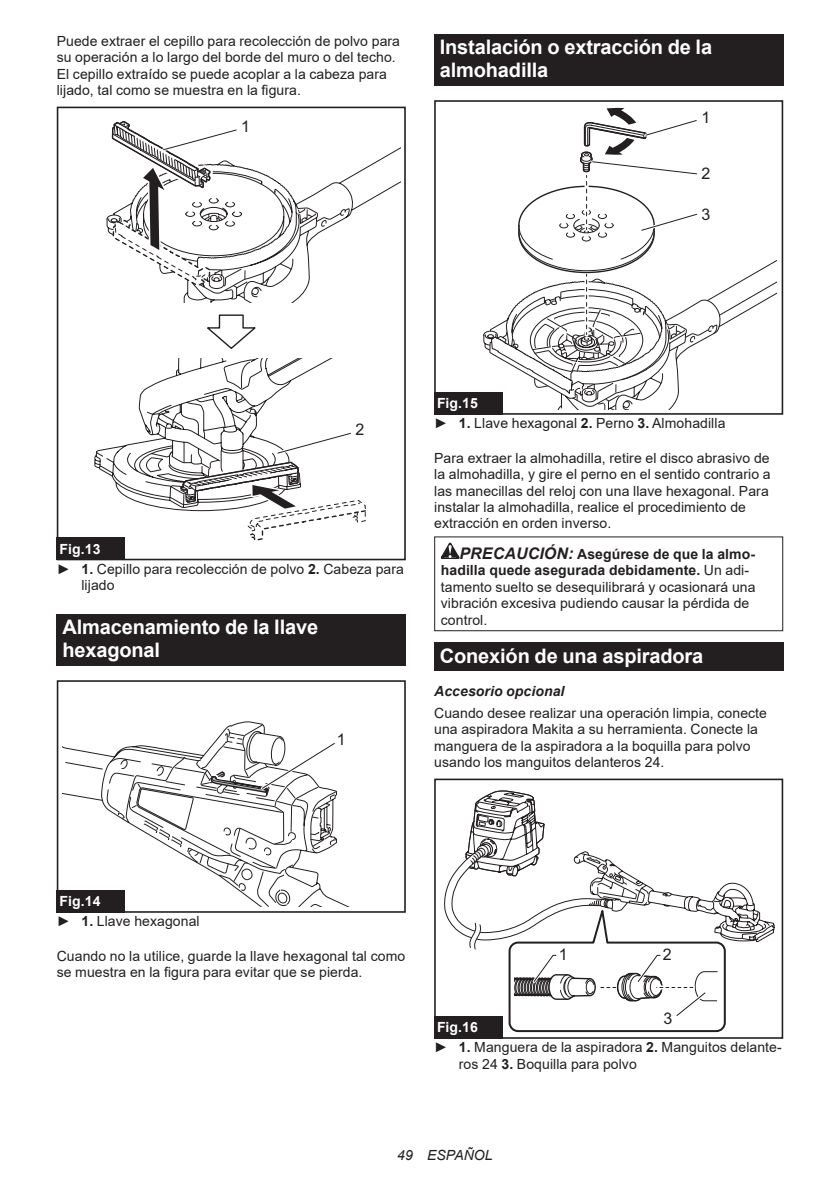
<style>
.page{position:relative;width:840px;height:1191px;background:#fff}
.page>*{position:absolute;margin:0;border:0;box-sizing:border-box;transform-origin:0 0}
.t1{font:700 20px/23.4px "Arial";letter-spacing:-.01em;color:#fff}
.t2{font:16px "Arial";color:#231f20}
.t3{font:14px/16.4px "Arial";letter-spacing:.005em;color:#231f20}
.t4{font:italic 700 14px "Arial";letter-spacing:.005em;color:#231f20}
.t5{font:italic 14px "Arial";letter-spacing:.005em;color:#231f20}
.s1{font-weight:700;color:#fff}
.s2{font-weight:700}
.s3{font-weight:700;font-style:italic;font-size:16px}
</style>
<div class="page">
<svg style="left:94px;top:358px;width:239px;height:153px"></svg>
<svg style="left:106px;top:147px;width:294px;height:155px"></svg>
<svg style="left:207px;top:314px;width:49px;height:35px"></svg>
<div style="left:57px;top:107px;width:348px;height:453px;border:2px solid #231f20"></div>
<svg style="left:109px;top:120px;width:131px;height:181px"></svg>
<svg style="left:179px;top:430px;width:187px;height:111px"></svg>
<div style="left:57px;top:537px;width:68px;height:23px;background:#231f20"></div>
<div style="left:57px;top:614px;width:348px;height:52px;background:#231f20"></div>
<svg style="left:65px;top:728px;width:271px;height:179px"></svg>
<div style="left:57px;top:884px;width:73px;height:28px;background:#fff"></div>
<div style="left:57px;top:680px;width:348px;height:232px;border:2px solid #231f20"></div>
<svg style="left:165px;top:739px;width:173px;height:143px"></svg>
<div style="left:57px;top:890px;width:68px;height:22px;background:#231f20"></div>
<div style="left:434px;top:34px;width:348px;height:52px;background:#231f20"></div>
<svg style="left:483px;top:260px;width:293px;height:91px"></svg>
<div style="left:434px;top:100px;width:348px;height:315px;border:2px solid #231f20"></div>
<svg style="left:489px;top:108px;width:231px;height:301px"></svg>
<div style="left:434px;top:392px;width:68px;height:23px;background:#231f20"></div>
<svg style="left:440px;top:542px;width:19px;height:17px"></svg>
<div style="left:434px;top:536px;width:348px;height:95px;border:1px solid #231f20"></div>
<div style="left:434px;top:642px;width:348px;height:29px;background:#231f20"></div>
<div style="left:434px;top:778px;width:348px;height:260px;border:2px solid #231f20"></div>
<svg style="left:444px;top:790px;width:330px;height:243px"></svg>
<div style="left:434px;top:1016px;width:68px;height:22px;background:#231f20"></div>
<p class="t3" style="left:57px;top:33px;width:344px">Puede extraer el cepillo para recolección de polvo para su operación a lo largo del borde del muro o del techo.<br>El cepillo extraído se puede acoplar a la cabeza para lijado, tal como se muestra en la figura.</p>
<p class="t2" style="left:241px;top:115px;width:10px">1</p>
<h1 class="t1" style="left:439px;top:36px;width:273px">Instalación o extracción de la almohadilla</h1>
<p class="t2" style="left:701px;top:107px;width:10px">1</p>
<p class="t2" style="left:701px;top:163px;width:10px">2</p>
<p class="t2" style="left:701px;top:203px;width:10px">3</p>
<p class="t2" style="left:355px;top:419px;width:10px">2</p>
<p class="t3" style="left:57px;top:538px;width:348px;line-height:20.2px"><span class="s1">Fig.13<br></span>► <span class="s2">1.</span> Cepillo para recolección de polvo <span class="s2">2.</span> Cabeza para</p>
<p class="t3" style="left:81px;top:577px;width:35px">lijado</p>
<h1 class="t1" style="left:62px;top:615px;width:257px">Almacenamiento de la llave hexagonal</h1>
<p class="t2" style="left:336px;top:728px;width:10px">1</p>
<p class="t3" style="left:434px;top:393px;width:292px;line-height:20.2px"><span class="s1">Fig.15<br></span>► <span class="s2">1.</span> Llave hexagonal <span class="s2">2.</span> Perno <span class="s2">3.</span> Almohadilla</p>
<p class="t3" style="left:434px;top:449px;width:338px">Para extraer la almohadilla, retire el disco abrasivo de la almohadilla, y gire el perno en el sentido contrario a las manecillas del reloj con una llave hexagonal. Para instalar la almohadilla, realice el procedimiento de extracción en orden inverso.</p>
<p class="t3" style="left:440px;top:546px;width:316px;text-indent:19px"><span class="s3">PRECAUCIÓN:</span> <span class="s2">Asegúrese de que la almo&shy;hadilla quede asegurada debidamente.</span> Un adi&shy;tamento suelto se desequilibrará y ocasionará una vibración excesiva pudiendo causar la pérdida de control.</p>
<h1 class="t1" style="left:439px;top:644px;width:265px">Conexión de una aspiradora</h1>
<p class="t4" style="left:434px;top:681px;width:132px">Accesorio opcional</p>
<p class="t3" style="left:434px;top:705px;width:334px">Cuando desee realizar una operación limpia, conecte una aspiradora Makita a su herramienta. Conecte la manguera de la aspiradora a la boquilla para polvo usando los manguitos delanteros 24.</p>
<p class="t3" style="left:57px;top:891px;width:144px;line-height:20.2px"><span class="s1">Fig.14<br></span>► <span class="s2">1.</span> Llave hexagonal</p>
<p class="t3" style="left:57px;top:947px;width:350px">Cuando no la utilice, guarde la llave hexagonal tal como se muestra en la figura para evitar que se pierda.</p>
<p class="t2" style="left:558px;top:944px;width:10px">1</p>
<p class="t2" style="left:662px;top:944px;width:10px">2</p>
<p class="t2" style="left:663px;top:1007px;width:10px">3</p>
<p class="t3" style="left:434px;top:1017px;width:349px;line-height:20.2px"><span class="s1">Fig.16<br></span>► <span class="s2">1.</span> Manguera de la aspiradora <span class="s2">2.</span> Manguitos delante-</p>
<p class="t3" style="left:458px;top:1055px;width:179px">ros 24 <span class="s2">3.</span> Boquilla para polvo</p>
<p class="t5" style="left:397px;top:1146px;width:97px">49 ESPAÑOL</p>
</div>
